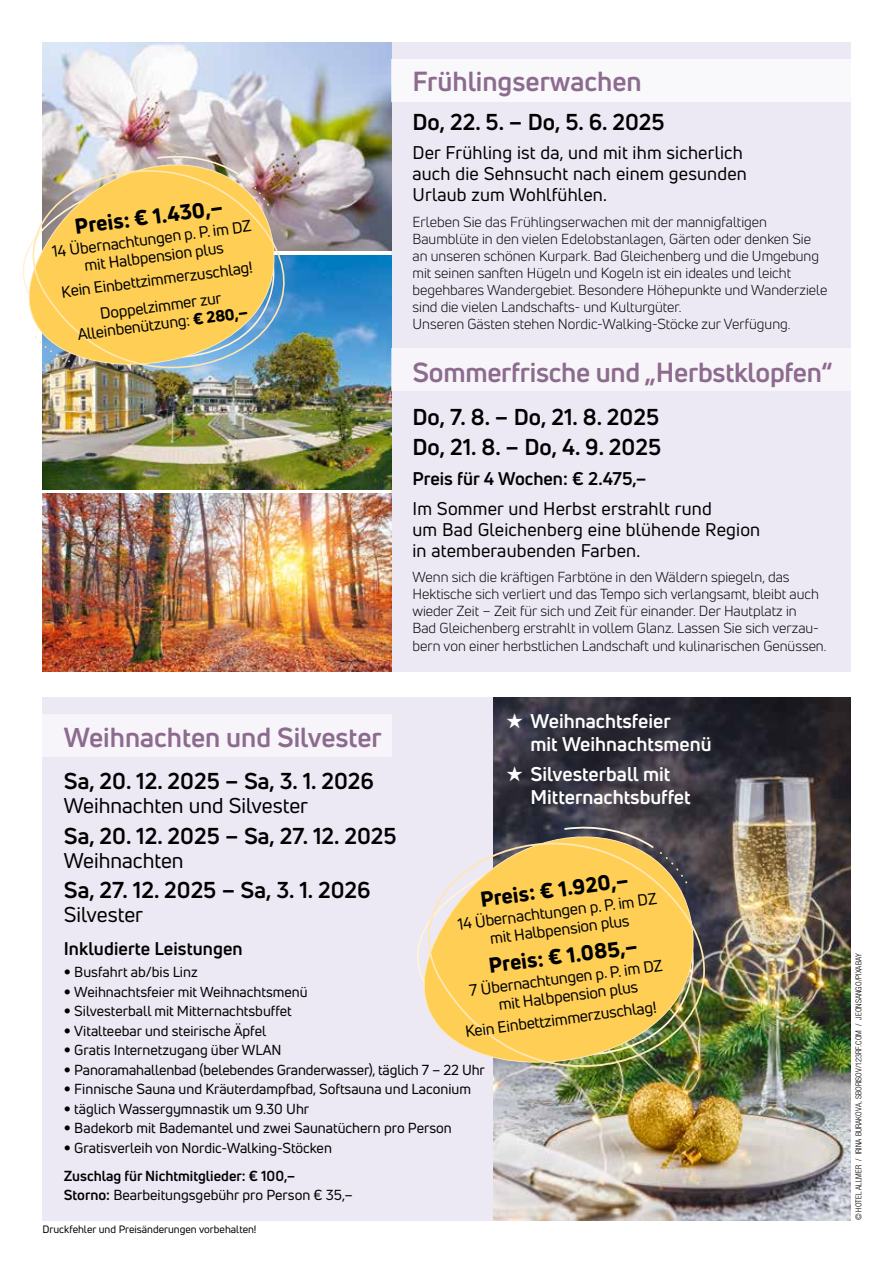
<style>
.page{position:relative;width:893px;height:1263px;background:#fff}
.page>*{position:absolute;margin:0;border:0;box-sizing:border-box;transform-origin:0 0}
.t1{font:700 27px "Uni Neue";letter-spacing:-.005em;color:#8c6b8f}
.t2{font:700 22.5px/30.5px "Uni Neue";color:#000}
.t3{font:21px "Uni Neue";color:#000}
.t4{font:800 21px "Uni Neue";color:#000}
.t5{font:700 19.5px/22.5px "Uni Neue";color:#fff}
.t6{font:18px/21px "Uni Neue";letter-spacing:.01em;color:#000}
.t7{font:700 18px "Uni Neue";letter-spacing:.005em;color:#000}
.t8{font:15.75px/18px "Uni Neue";color:#000;text-align:center}
.t9{font:14.25px/17.1px "Uni Neue";color:#000}
.t10{font:14.25px/28px "Uni Neue";color:#000}
.t11{font:10.5px "Uni Neue";color:#000}
.t12{font:300 condensed 8.25px "Helvetica Neue LT Std";letter-spacing:.01em;color:#000}
.s1{font-weight:800}
.s2{font-family:"Helvetica Neue LT Std";font-stretch:condensed}
.s3{font-weight:700}
</style>
<div class="page">
<div style="left:391px;top:43px;width:459px;height:629px;background:#ece8f4"></div>
<div style="left:43px;top:697px;width:450px;height:523px;background:#ece8f4"></div>
<img style="left:43px;top:43px;width:348px;height:208px">
<img style="left:43px;top:255px;width:348px;height:234px">
<img style="left:493px;top:697px;width:357px;height:523px">
<img style="left:43px;top:493px;width:348px;height:179px">
<img style="left:22px;top:139px;width:275px;height:256px">
<div style="left:391px;top:60px;width:502px;height:42px;background:#f9f8fb"></div>
<div style="left:0;top:714px;width:391px;height:43px;background:#f7f5fa"></div>
<div style="left:391px;top:349px;width:502px;height:42px;background:#f7f5fa"></div>
<img style="left:417px;top:810px;width:302px;height:288px">
<svg style="left:239px;top:312px;width:8px;height:3px"></svg>
<h3 class="t4" style="left:73px;top:213px;width:151px;rotate:-8deg">Preis: € 1.430,–</h3>
<p class="t8" style="left:51px;top:242px;width:202px;rotate:-7deg">14 Übernachtungen p. P. im DZ mit Halbpension plus</p>
<p class="t8" style="left:60px;top:278px;width:194px;line-height:26.5px;rotate:-7deg">Kein Einbettzimmerzuschlag!<br>Doppelzimmer zur</p>
<p class="t8" style="left:77px;top:325px;width:164px;rotate:-7deg">Alleinbenützung: <span class="s1">€ 280,</span></p>
<h1 class="t1" style="left:412px;top:64px;width:231px">Frühlingserwachen</h1>
<h2 class="t2" style="left:412px;top:106px;width:254px">Do, 22. 5. – Do, 5. 6. 2025</h2>
<p class="t6" style="left:412px;top:142px;width:336px">Der Frühling ist da, und mit ihm sicherlich auch die Sehnsucht nach einem gesunden<br>Urlaub zum Wohlfühlen.</p>
<p class="t9" style="left:412px;top:213px;width:416px">Erleben Sie das Frühlingserwachen mit der mannigfaltigen Baumblüte in den vielen Edelobstanlagen, Gärten oder denken Sie an unseren schönen Kurpark. Bad Gleichenberg und die Umgebung mit seinen sanften Hügeln und Kogeln ist ein ideales und leicht begehbares Wandergebiet. Besondere Höhepunkte und Wanderziele sind die vielen Landschafts- und Kulturgüter.<br>Unseren Gästen stehen Nordic-Walking-Stöcke zur Verfügung.</p>
<h1 class="t1" style="left:412px;top:355px;width:422px">Sommerfrische und „Herbstklopfen“</h1>
<h2 class="t2" style="left:412px;top:401px;width:250px">Do, 7. 8. – Do, 21. 8. 2025<br>Do, 21. 8. – Do, 4. 9. 2025</h2>
<p class="t7" style="left:412px;top:467px;width:236px">Preis für 4 Wochen: € 2.475,–</p>
<p class="t6" style="left:412px;top:497px;width:349px">Im Sommer und Herbst erstrahlt rund<br>um Bad Gleichenberg eine blühende Region in atemberaubenden Farben.</p>
<p class="t9" style="left:412px;top:568px;width:416px">Wenn sich die kräftigen Farbtöne in den Wäldern spiegeln, das Hektische sich verliert und das Tempo sich verlangsamt, bleibt auch wieder Zeit – Zeit für sich und Zeit für einander. Der Hautplatz in<br>Bad Gleichenberg erstrahlt in vollem Glanz. Lassen Sie sich verzau&shy;bern von einer herbstlichen Landschaft und kulinarischen Genüssen.</p>
<h3 class="t5" style="left:530px;top:710px;width:183px;text-indent:-24px">★ Weihnachtsfeier<br>mit Weihnachtsmenü</h3>
<h3 class="t5" style="left:530px;top:763px;width:162px;text-indent:-24px">★ Silvesterball mit<br>Mitternachtsbuffet</h3>
<h1 class="t1" style="left:64px;top:720px;width:320px">Weihnachten und Silvester</h1>
<h2 class="t2" style="left:64px;top:766px;width:312px">Sa, 20. 12. 2025 – Sa, 3. 1. 2026</h2>
<h3 class="t3" style="left:64px;top:793px;width:246px">Weihnachten und Silvester</h3>
<h2 class="t2" style="left:64px;top:820px;width:334px">Sa, 20. 12. 2025 – Sa, 27. 12. 2025</h2>
<h3 class="t3" style="left:64px;top:847px;width:121px">Weihnachten</h3>
<h2 class="t2" style="left:64px;top:875px;width:308px">Sa, 27. 12. 2025 – Sa, 3. 1. 2026</h2>
<h3 class="t3" style="left:64px;top:902px;width:81px">Silvester</h3>
<h3 class="t4" style="left:478px;top:886px;width:151px;rotate:-8deg">Preis: € 1.920,–</h3>
<p class="t8" style="left:456px;top:915px;width:202px;rotate:-7deg">14 Übernachtungen p. P. im DZ mit Halbpension plus</p>
<h3 class="t4" style="left:487px;top:952px;width:152px;rotate:-8deg">Preis: € 1.085,–</h3>
<p class="t7" style="left:64px;top:938px;width:180px">Inkludierte Leistungen</p>
<p class="t10" style="left:64px;top:958px;width:135px"><span class="s2">•</span> Busfahrt ab/bis Linz</p>
<p class="t10" style="left:64px;top:977px;width:245px"><span class="s2">•</span> Weihnachtsfeier mit Weihnachtsmenü</p>
<p class="t10" style="left:64px;top:997px;width:229px"><span class="s2">•</span> Silvesterball mit Mitternachtsbuffet</p>
<p class="t10" style="left:64px;top:1016px;width:204px"><span class="s2">•</span> Vitalteebar und steirische Äpfel</p>
<p class="t10" style="left:64px;top:1036px;width:219px"><span class="s2">•</span> Gratis Internetzugang über WLAN</p>
<p class="t10" style="left:64px;top:1055px;width:423px"><span class="s2">•</span> Panoramahallenbad (belebendes Granderwasser), täglich 7 – 22 Uhr</p>
<p class="t10" style="left:64px;top:1075px;width:409px"><span class="s2">•</span> Finnische Sauna und Kräuterdampfbad, Softsauna und Laconium</p>
<p class="t10" style="left:64px;top:1094px;width:247px"><span class="s2">•</span> täglich Wassergymnastik um 9.30 Uhr</p>
<p class="t10" style="left:64px;top:1114px;width:390px"><span class="s2">•</span> Badekorb mit Bademantel und zwei Saunatüchern pro Person</p>
<p class="t10" style="left:64px;top:1133px;width:270px"><span class="s2">•</span> Gratisverleih von Nordic-Walking-Stöcken<br><span class="s3">Zuschlag für Nichtmitglieder: € 100,–</span></p>
<p class="t10" style="left:64px;top:1181px;width:290px"><span class="s3">Storno:</span> Bearbeitungsgebühr pro Person € 35,–</p>
<p class="t8" style="left:468px;top:981px;width:196px;rotate:-7deg">7 Übernachtungen p. P. im DZ mit Halbpension plus</p>
<p class="t8" style="left:464px;top:1022px;width:194px;rotate:-7deg">Kein Einbettzimmerzuschlag!</p>
<p class="t11" style="left:43px;top:1223px;width:216px">Druckfehler und Preisänderungen vorbehalten!</p>
<p class="t12" style="left:854px;top:1220px;width:268px;rotate:-90deg">© HOTEL ALLMER / IRINA BURAKOVA, SBORISOV/123RF.COM / JEONSANGO/PIXABAY</p>
</div>
